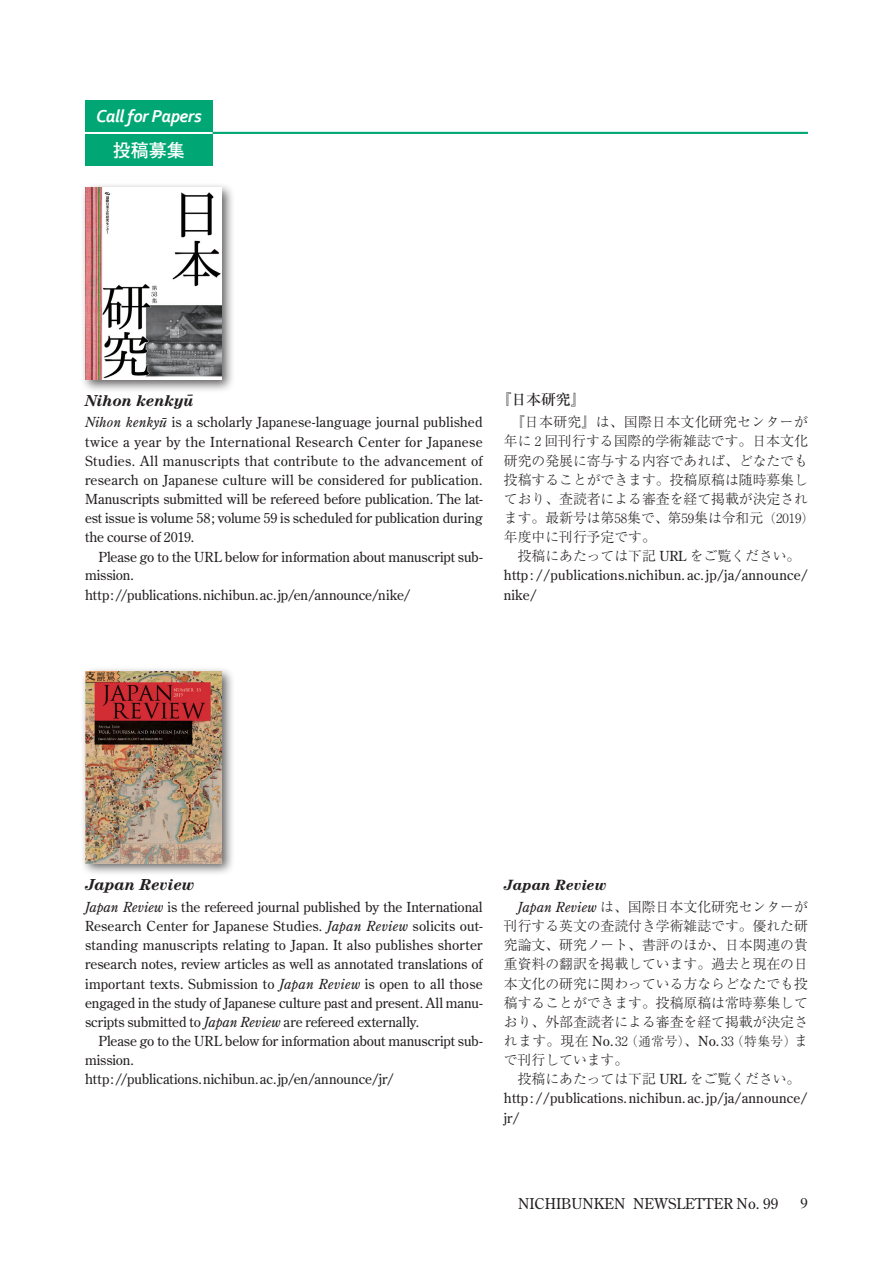
<style>
.page{position:relative;width:893px;height:1263px;background:#fff}
.page>*{position:absolute;margin:0;border:0;box-sizing:border-box;transform-origin:0 0}
.t1{font:italic 700 18px "Corbel";letter-spacing:-.025em;color:#fff}
.t2{font:700 18px "Futo Go B101 Pr 6 N";color:#fff}
.t3{font:italic 700 15.9px "Century";letter-spacing:-.005em;color:#231f20}
.t4{font:14.85px "Century Old Style";color:#231f20}
.t5{font:italic 700 14.85px "Century";color:#231f20}
.t6{font:500 14.85px "Ryumin Pr 6 N";color:#231f20}
.t7{font:14.85px "Times";color:#231f20}
.t8{font:13.8px/19.2px "Century Old Style";color:#231f20}
.t9{font:300 13.8px/19.2px "Ryumin Pr 6 N";color:#231f20}
.t10{font:300 12.75px "Ryumin Pr 6 N";letter-spacing:.035em;color:#231f20}
.s1{font-style:italic}
.s2{font-family:"Ryumin Pr 6 N";font-weight:500}
.s3{font-size:12.75px}
.s4{font-family:"Century Old Style";font-weight:400}
.s5{font-family:"Century Old Style";font-weight:400;font-style:italic}
.s6{font-size:13.8px}
.s7{font-family:"Century Old Style";font-weight:400;font-size:13.8px}
</style>
<div class="page">
<hr style="left:213px;top:132px;width:595px;height:2px;background:#00a774">
<div style="left:85px;top:100px;width:128px;height:32px;background:#00a774"></div>
<div style="left:85px;top:134px;width:128px;height:32px;background:#00a774"></div>
<div style="left:80px;top:182px;width:155px;height:211px;background:#231f20;opacity:.7"></div>
<img style="left:85px;top:187px;width:136px;height:192px">
<div style="left:80px;top:667px;width:155px;height:210px;background:#231f20;opacity:.7"></div>
<img style="left:85px;top:672px;width:136px;height:191px">
<h1 class="t1" style="left:96px;top:105px;width:107px">Call for Papers</h1>
<h1 class="t2" style="left:113px;top:136px;width:74px">投稿募集</h1>
<p class="t3" style="left:85px;top:391px;width:110px">Nihon kenkyu¯</p>
<p class="t8" style="left:85px;top:413px;width:399px;text-align:justify"><span class="s1">Nihon kenky</span><span class="s2">ū</span> is a scholarly Japanese-language journal published twice a year by the International Research Center for Japanese Studies. All manuscripts that contribute to the advancement of research on Japanese culture will be considered for publication.<br>Manuscripts submitted will be refereed before publication. The lat&shy;est issue is volume 58; volume 59 is scheduled for publication during the course of 2019.</p>
<p class="t8" style="left:85px;top:547px;width:399px;text-indent:14px">Please go to the URL below for information about manuscript sub&shy;mission.<br>http://publications.nichibun.ac.jp/en/announce/nike/</p>
<p class="t6" style="left:496px;top:388px;width:91px">『日本研究』</p>
<p class="t9" style="left:504px;top:412px;width:312px">　『日本研究』は、国際日本文化研究センターが年に <span class="s3">₂</span> 回刊行する国際的学術雑誌です。日本文化研究の発展に寄与する内容であれば、どなたでも投稿することができます。投稿原稿は随時募集しており、査読者による審査を経て掲載が決定されます。最新号は第<span class="s3">₅₈</span>集で、第<span class="s3">₅₉</span>集は令和元<span class="s3">（₂₀₁₉）</span>年度中に刊行予定です。<br>　投稿にあたっては下記 <span class="s4">URL</span> をご覧ください。</p>
<p class="t8" style="left:504px;top:566px;width:306px">http : //publications.nichibun. ac. jp/ja/announce/ nike/</p>
<p class="t3" style="left:85px;top:876px;width:112px">Japan Review</p>
<p class="t8" style="left:85px;top:897px;width:399px;text-align:justify"><span class="s1">Japan Review</span> is the refereed journal published by the International Research Center for Japanese Studies. <span class="s1">Japan Review</span> solicits out&shy;standing manuscripts relating to Japan. It also publishes shorter research notes, review articles as well as annotated translations of important texts. Submission to <span class="s1">Japan Review</span> is open to all those engaged in the study of Japanese culture past and present. All manu&shy;scripts submitted to <span class="s1">Japan Review</span> are refereed externally.</p>
<p class="t8" style="left:85px;top:1031px;width:399px;text-indent:14px">Please go to the URL below for information about manuscript sub&shy;mission.<br>http://publications.nichibun.ac.jp/en/announce/jr/</p>
<p class="t5" style="left:504px;top:876px;width:105px">Japan Review</p>
<p class="t9" style="left:504px;top:896px;width:306px;text-align:justify;text-indent:14px"><span class="s5">Japan Review</span> は、国際日本文化研究センターが刊行する英文の査読付き学術雑誌です。優れた研究論文、研究ノート、書評のほか、日本関連の貴重資料の翻訳を掲載しています。過去と現在の日本文化の研究に関わっている方ならどなたでも投稿することができます。投稿原稿は常時募集しており、外部査読者による審査を経て掲載が決定さ</p>
<p class="t10" style="left:504px;top:1031px;width:306px"><span class="s6">れます。現在</span> <span class="s7">No.</span> ₃₂（通常号）<span class="s6">、</span><span class="s7">No.</span> ₃₃（特集号）<span class="s6">ま</span></p>
<p class="t9" style="left:504px;top:1049px;width:298px">で刊行しています。<br>　投稿にあたっては下記 <span class="s4">URL</span> をご覧ください。</p>
<p class="t8" style="left:504px;top:1088px;width:306px">http : //publications. nichibun. ac. jp/ja/announce/ jr/</p>
<p class="t4" style="left:518px;top:1194px;width:262px">NICHIBUNKEN NEWSLETTER No. 99</p>
<p class="t7" style="left:800px;top:1195px;width:9px">9</p>
</div>
